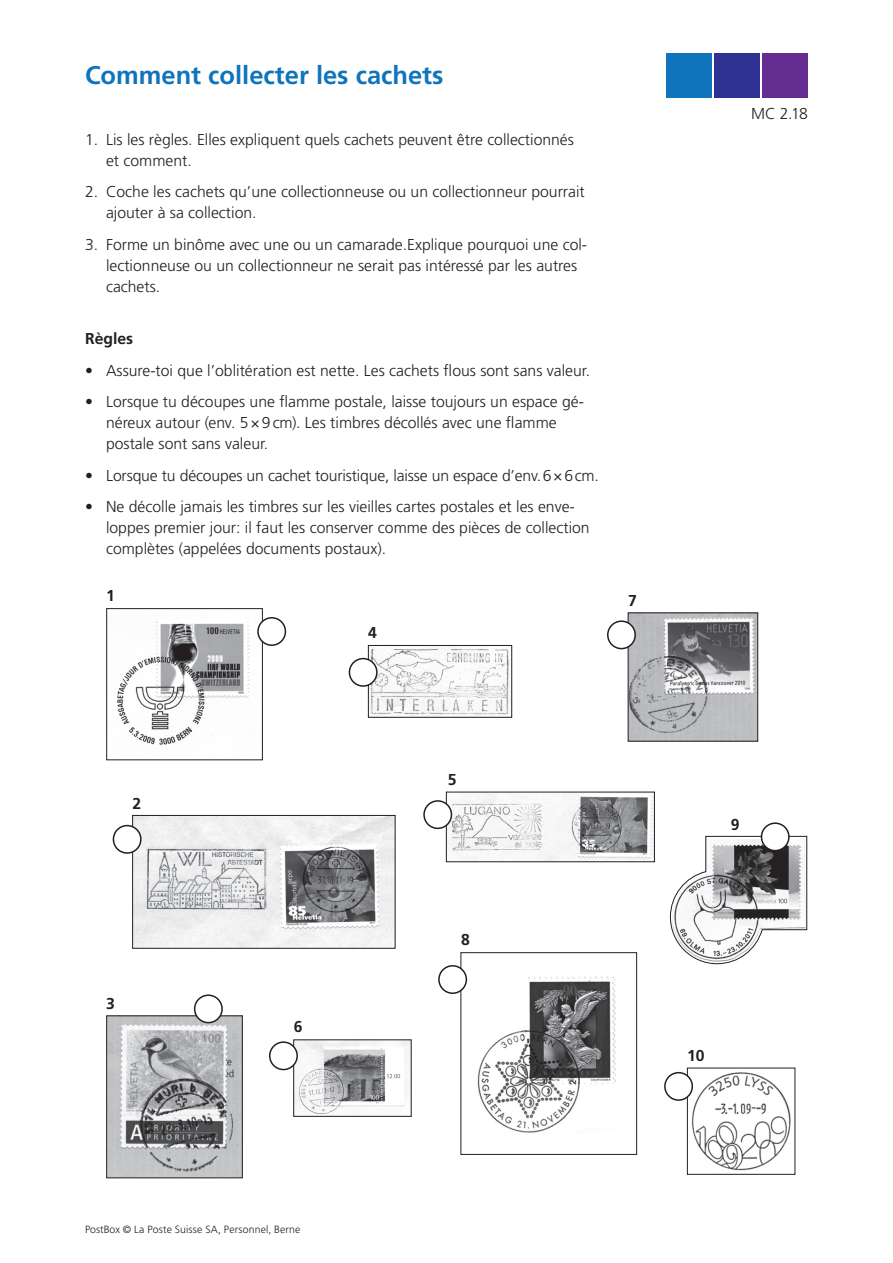
<style>
.page{position:relative;width:893px;height:1263px;background:#fff}
.page>*{position:absolute;margin:0;border:0;box-sizing:border-box;transform-origin:0 0}
.t1{font:700 25.5px "Frutiger";color:#1074bc}
.t2{font:300 15.75px/21px "Frutiger";color:#231f20}
.t3{font:700 15.75px "Frutiger";color:#231f20}
.t4{font:300 10.5px "Frutiger LT Std";letter-spacing:.015em;color:#231f20}
</style>
<div class="page">
<div style="left:666px;top:54px;width:46px;height:44px;background:#1074bc"></div>
<div style="left:714px;top:54px;width:46px;height:44px;background:#2e3092"></div>
<div style="left:762px;top:54px;width:46px;height:44px;background:#652d91"></div>
<img style="left:370px;top:647px;width:140px;height:68px">
<div style="left:368px;top:645px;width:144px;height:72px;border:1px solid #231f20"></div>
<img style="left:117px;top:621px;width:144px;height:126px">
<div style="left:106px;top:608px;width:157px;height:152px;border:1px solid #231f20"></div>
<img style="left:134px;top:817px;width:259px;height:129px">
<div style="left:132px;top:815px;width:263px;height:133px;border:1px solid #231f20"></div>
<img style="left:689px;top:1072px;width:102px;height:99px">
<img style="left:630px;top:615px;width:126px;height:124px">
<div style="left:628px;top:613px;width:130px;height:128px;border:1px solid #231f20"></div>
<img style="left:108px;top:1017px;width:133px;height:159px">
<div style="left:106px;top:1015px;width:137px;height:163px;border:1px solid #231f20"></div>
<img style="left:295px;top:1041px;width:114px;height:73px">
<img style="left:477px;top:976px;width:139px;height:157px">
<div style="left:461px;top:952px;width:176px;height:203px;border:1px solid #231f20"></div>
<img style="left:448px;top:794px;width:205px;height:66px">
<div style="left:446px;top:792px;width:209px;height:70px;border:1px solid #231f20"></div>
<div style="left:258px;top:618px;width:27px;height:27px;background:#fff;border-radius:50%"></div>
<div style="left:257px;top:617px;width:29px;height:29px;border:2px solid #231f20;border-radius:50%"></div>
<div style="left:113px;top:825px;width:28px;height:28px;background:#fff;border-radius:50%"></div>
<div style="left:113px;top:825px;width:29px;height:29px;border:2px solid #231f20;border-radius:50%"></div>
<div style="left:349px;top:659px;width:28px;height:27px;background:#fff;border-radius:50%"></div>
<div style="left:349px;top:658px;width:29px;height:29px;border:2px solid #231f20;border-radius:50%"></div>
<div style="left:608px;top:621px;width:27px;height:28px;background:#fff;border-radius:50%"></div>
<div style="left:607px;top:620px;width:29px;height:29px;border:2px solid #231f20;border-radius:50%"></div>
<div style="left:424px;top:801px;width:27px;height:27px;background:#fff;border-radius:50%"></div>
<div style="left:423px;top:800px;width:29px;height:29px;border:2px solid #231f20;border-radius:50%"></div>
<div style="left:439px;top:966px;width:27px;height:27px;background:#fff;border-radius:50%"></div>
<div style="left:438px;top:965px;width:29px;height:29px;border:2px solid #231f20;border-radius:50%"></div>
<div style="left:665px;top:1073px;width:27px;height:27px;background:#fff;border-radius:50%"></div>
<div style="left:664px;top:1072px;width:29px;height:29px;border:2px solid #231f20;border-radius:50%"></div>
<div style="left:269px;top:1041px;width:29px;height:29px;border:2px solid #231f20;border-radius:50%"></div>
<div style="left:195px;top:995px;width:27px;height:28px;background:#fff;border-radius:50%"></div>
<div style="left:194px;top:994px;width:29px;height:29px;border:2px solid #231f20;border-radius:50%"></div>
<svg style="left:670px;top:836px;width:137px;height:128px"></svg>
<div style="left:761px;top:823px;width:28px;height:28px;background:#fff;border-radius:50%"></div>
<div style="left:761px;top:822px;width:29px;height:29px;border:2px solid #231f20;border-radius:50%"></div>
<h1 class="t1" style="left:85px;top:60px;width:360px">Comment collecter les cachets</h1>
<p class="t2" style="left:106px;top:129px;width:469px;text-indent:-21px">1. Lis les règles. Elles expliquent quels cachets peuvent être collectionnés et comment.</p>
<p class="t2" style="left:106px;top:181px;width:480px;text-indent:-21px">2. Coche les cachets qu’une collectionneuse ou un collectionneur pourrait ajouter à sa collection.</p>
<p class="t2" style="left:106px;top:234px;width:483px;text-indent:-21px">3. Forme un binôme avec une ou un camarade.Explique pourquoi une col&shy;lectionneuse ou un collectionneur ne serait pas intéressé par les autres cachets.</p>
<p class="t3" style="left:85px;top:330px;width:50px">Règles</p>
<p class="t2" style="left:85px;top:360px;width:506px">• Assure-toi que l’oblitération est nette. Les cachets flous sont sans valeur.</p>
<p class="t2" style="left:106px;top:391px;width:479px;text-indent:-21px">• Lorsque tu découpes une flamme postale, laisse toujours un espace gé&shy;néreux autour (env. 5 × 9 cm). Les timbres décollés avec une flamme postale sont sans valeur.</p>
<p class="t2" style="left:85px;top:465px;width:515px">• Lorsque tu découpes un cachet touristique, laisse un espace d’env. 6 × 6 cm.</p>
<p class="t2" style="left:106px;top:496px;width:485px;text-indent:-21px">• Ne décolle jamais les timbres sur les vieilles cartes postales et les enve&shy;loppes premier jour: il faut les conserver comme des pièces de collection complètes (appelées documents postaux).</p>
<p class="t3" style="left:106px;top:586px;width:10px">1</p>
<p class="t3" style="left:628px;top:591px;width:10px">7</p>
<p class="t3" style="left:368px;top:623px;width:10px">4</p>
<p class="t2" style="left:751px;top:103px;width:58px">MC 2.18</p>
<p class="t3" style="left:133px;top:794px;width:10px">2</p>
<p class="t3" style="left:106px;top:994px;width:10px">3</p>
<p class="t3" style="left:294px;top:1017px;width:10px">6</p>
<p class="t3" style="left:448px;top:770px;width:10px">5</p>
<p class="t3" style="left:461px;top:931px;width:10px">8</p>
<p class="t3" style="left:731px;top:815px;width:10px">9</p>
<p class="t3" style="left:687px;top:1046px;width:19px">10</p>
<p class="t4" style="left:85px;top:1224px;width:217px">PostBox © La Poste Suisse SA, Personnel, Berne</p>
</div>
